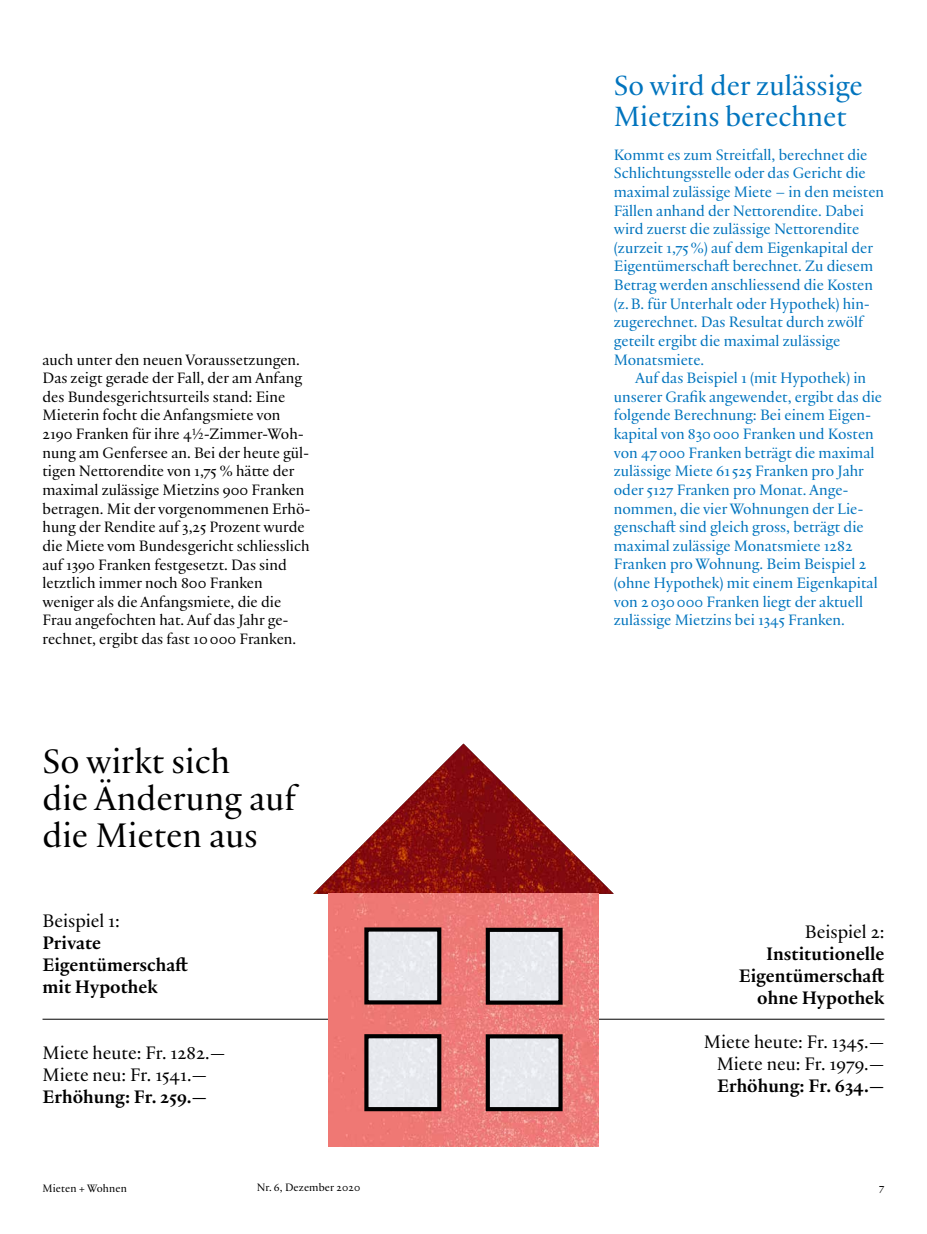
<style>
.page{position:relative;width:927px;height:1234px;background:#fff}
.page>*{position:absolute;margin:0;border:0;box-sizing:border-box;transform-origin:0 0}
.t1{font:36.75px/37.2px "Practice";color:#000}
.t2{font:30px/30.9px "Practice";color:#0074be}
.t3{font:700 19.5px "Practice";color:#000}
.t4{font:19.5px "Practice";color:#000}
.t5{font:16.2px/18.6px "Practice";color:#0074be}
.t6{font:16.2px/18.6px "Practice";color:#000}
.t7{font:11.55px "Practice";letter-spacing:.01em;color:#000}
</style>
<div class="page">
<hr style="left:43px;top:1018px;width:841px;height:1px;background:#000">
<img style="left:314px;top:743px;width:299px;height:150px">
<img style="left:328px;top:893px;width:271px;height:252px">
<div style="left:369px;top:932px;width:67px;height:67px;background:#e7e9ee"></div>
<div style="left:364px;top:927px;width:77px;height:77px;border:4px solid #000"></div>
<div style="left:369px;top:1038px;width:67px;height:67px;background:#e7e9ee"></div>
<div style="left:364px;top:1033px;width:77px;height:77px;border:4px solid #000"></div>
<div style="left:491px;top:932px;width:67px;height:67px;background:#e7e9ee"></div>
<div style="left:486px;top:927px;width:77px;height:77px;border:4px solid #000"></div>
<div style="left:491px;top:1039px;width:67px;height:66px;background:#e7e9ee"></div>
<div style="left:486px;top:1034px;width:77px;height:76px;border:4px solid #000"></div>
<p class="t6" style="left:43px;top:349px;width:270px">auch unter den neuen Voraussetzungen.<br>Das zeigt gerade der Fall, der am Anfang des Bundesgerichtsurteils stand: Eine Mieterin focht die Anfangsmiete von 2190 Franken für ihre 4½-Zimmer-Woh&shy;nung am Genfersee an. Bei der heute gül&shy;tigen Nettorendite von 1,75 % hätte der maximal zulässige Mietzins 900 Franken betragen. Mit der vorgenommenen Erhö&shy;hung der Rendite auf 3,25 Prozent wurde die Miete vom Bundesgericht schliesslich auf 1390 Franken festgesetzt. Das sind letztlich immer noch 800 Franken weniger als die Anfangsmiete, die die Frau angefochten hat. Auf das Jahr ge&shy;rechnet, ergibt das fast 10 000 Franken.</p>
<h1 class="t1" style="left:43px;top:740px;width:255px">So wirkt sich<br>die Änderung auf die Mieten aus</h1>
<p class="t4" style="left:43px;top:907px;width:79px">Beispiel 1:</p>
<p class="t3" style="left:43px;top:928px;width:60px">Private</p>
<p class="t3" style="left:43px;top:950px;width:147px">Eigentümerschaft</p>
<p class="t3" style="left:43px;top:972px;width:117px">mit Hypothek</p>
<p class="t4" style="left:43px;top:1039px;width:184px">Miete heute: Fr. 1282.—</p>
<p class="t4" style="left:43px;top:1061px;width:166px">Miete neu: Fr. 1541.—</p>
<p class="t3" style="left:43px;top:1082px;width:166px">Erhöhung: Fr. 259.—</p>
<h2 class="t2" style="left:614px;top:69px;width:251px">So wird der zulässige<br>Mietzins berechnet</h2>
<p class="t5" style="left:614px;top:145px;width:272px">Kommt es zum Streitfall, berechnet die Schlichtungsstelle oder das Gericht die maximal zulässige Miete – in den meisten Fällen anhand der Nettorendite. Dabei wird zuerst die zulässige Nettorendite (zurzeit 1,75 %) auf dem Eigenkapital der Eigentümerschaft berechnet. Zu diesem Betrag werden anschliessend die Kosten (z. B. für Unterhalt oder Hypothek) hin&shy;zugerechnet. Das Resultat durch zwölf geteilt ergibt die maximal zulässige Monatsmiete.</p>
<p class="t5" style="left:614px;top:368px;width:270px;text-indent:21px">Auf das Beispiel 1 (mit Hypothek) in unserer Grafik angewendet, ergibt das die folgende Berechnung: Bei einem Eigen&shy;kapital von 830 000 Franken und Kosten von 47 000 Franken beträgt die maximal zulässige Miete 61 525 Franken pro Jahr oder 5127 Franken pro Monat. Ange&shy;nommen, die vier Wohnungen der Lie&shy;genschaft sind gleich gross, beträgt die maximal zulässige Monatsmiete 1282<br>Franken pro Wohnung. Beim Beispiel 2 (ohne Hypothek) mit einem Eigenkapital von 2 030 000 Franken liegt der aktuell zulässige Mietzins bei 1345 Franken.</p>
<p class="t4" style="left:805px;top:918px;width:81px">Beispiel 2:</p>
<p class="t3" style="left:766px;top:939px;width:120px">Institutionelle</p>
<p class="t3" style="left:739px;top:961px;width:147px">Eigentümerschaft</p>
<p class="t3" style="left:757px;top:983px;width:129px">ohne Hypothek</p>
<p class="t4" style="left:704px;top:1028px;width:182px">Miete heute: Fr. 1345.—</p>
<p class="t4" style="left:717px;top:1050px;width:169px">Miete neu: Fr. 1979.—</p>
<p class="t3" style="left:717px;top:1071px;width:169px">Erhöhung: Fr. 634.—</p>
<p class="t7" style="left:43px;top:1179px;width:86px">Mieten + Wohnen</p>
<p class="t7" style="left:257px;top:1179px;width:105px">Nr. 6, Dezember 2020</p>
<p class="t7" style="left:879px;top:1179px;width:7px">7</p>
</div>
